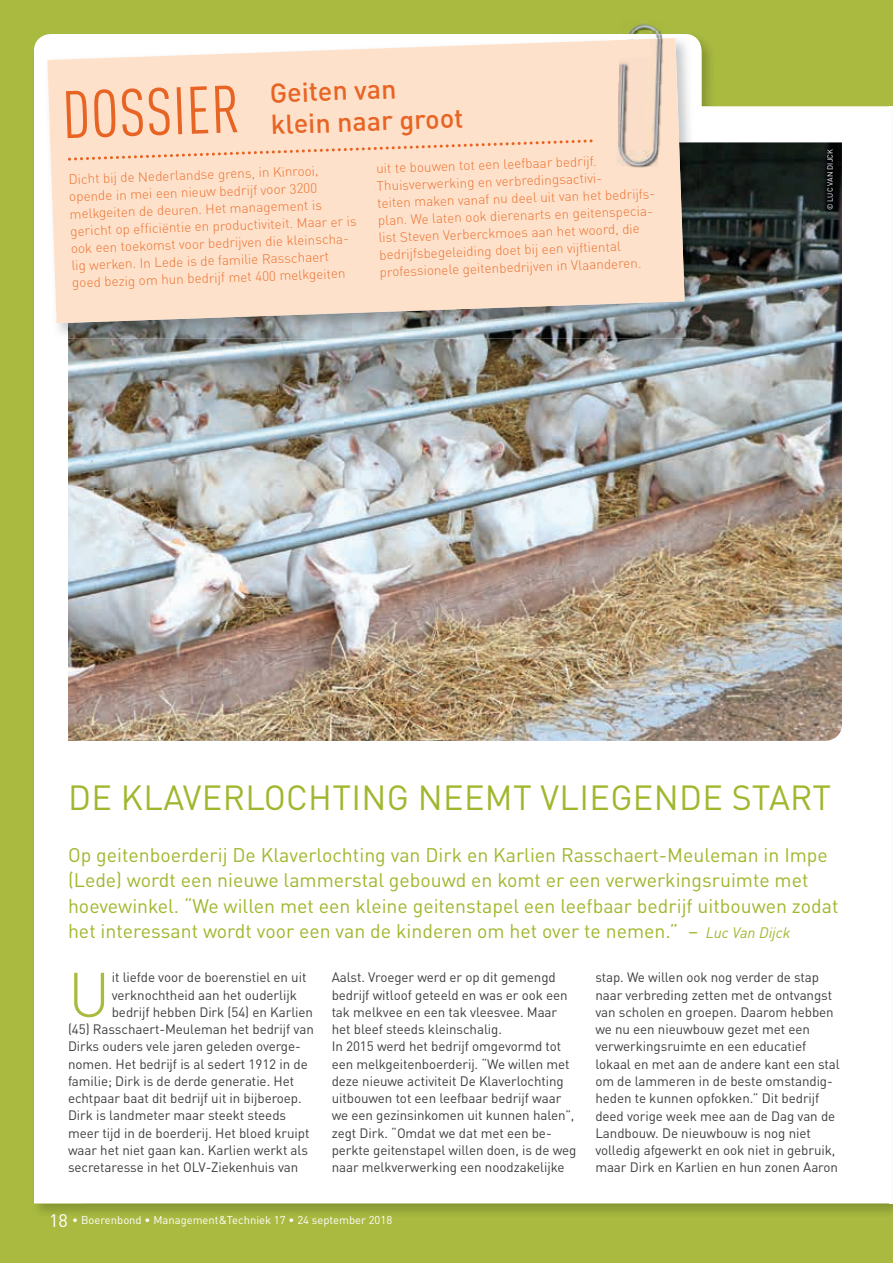
<style>
.page{position:relative;width:893px;height:1263px;background:#aaba41}
.page>*{position:absolute;margin:0;border:0;box-sizing:border-box;transform-origin:0 0}
.t1{font:condensed 66px "DINOT";color:#e86424}
.t2{font:300 61.95px "DINOT";color:#aaba41}
.t3{font:34.5px "DINOT";letter-spacing:.01em;color:#a2b62d}
.t4{font:500 27px/31.5px "DINOT";color:#e86424}
.t5{font:19.5px/25.5px "DINOT";color:#a2b62d}
.t6{font:13.5px/17.2px "DINOT";letter-spacing:-.005em;color:#3e3e3f}
.t7{font:300 13.5px/17.2px "DINOT";color:#ea7232}
.t8{font:11.25px "DINOT";color:#fff}
.t9{font:7.5px "DINOT";letter-spacing:.01em;color:#fff}
.s1{font-style:italic;font-size:15px}
.s2{font-size:18px;color:#416449}
</style>
<div class="page">
<img style="left:34px;top:1203px;width:49px;height:10px">
<img style="left:83px;top:1203px;width:807px;height:10px">
<div style="left:34px;top:34px;width:856px;height:1169px;background:#fff"></div>
<hr style="left:890px;top:106px;width:3px;height:1097px;background:#fcfcfc">
<img style="left:68px;top:142px;width:774px;height:599px">
<img style="left:44px;top:35px;width:656px;height:304px">
<img style="left:648px;top:142px;width:52px;height:197px">
<img style="left:68px;top:323px;width:580px;height:16px">
<svg style="left:47px;top:38px;width:638px;height:285px;background:#f8deca"></svg>
<img style="left:618px;top:40px;width:45px;height:128px">
<img style="left:639px;top:21px;width:24px;height:19px">
<img style="left:616px;top:98px;width:2px;height:68px">
<img style="left:618px;top:124px;width:41px;height:43px">
<img style="left:618px;top:39px;width:44px;height:85px">
<svg style="left:68px;top:139px;width:525px;height:22px;background:#fcdac1"></svg>
<svg style="left:605px;top:23px;width:45px;height:35px"></svg>
<h3 class="t4" style="left:269px;top:77px;width:194px;rotate:-2deg">Geiten van klein naar groot</h3>
<p class="t7" style="left:68px;top:170px;width:288px;rotate:-2deg">Dicht bij de Nederlandse grens, in Kinrooi, opende in mei een nieuw bedrijf voor 3200 melkgeiten de deuren. Het management is gericht op efficiëntie en productiviteit. Maar er is ook een toekomst voor bedrijven die kleinscha&shy;lig werken. In Lede is de familie Rasschaert goed bezig om hun bedrijf met 400 melkgeiten</p>
<p class="t7" style="left:376px;top:160px;width:280px;rotate:-2deg">uit te bouwen tot een leefbaar bedrijf.<br>Thuisverwerking en verbredingsactivi-<br>teiten maken vanaf nu deel uit van het bedrijfs&shy;plan. We laten ook dierenarts en geitenspecia&shy;list Steven Verberckmoes aan het woord, die bedrijfsbegeleiding doet bij een vijftiental professionele geitenbedrijven in Vlaanderen.</p>
<h1 class="t1" style="left:61px;top:77px;width:179px;rotate:-2deg">DOSSIER</h1>
<p class="t9" style="left:825px;top:210px;width:63px;rotate:-90deg">© LUC VAN DIJCK</p>
<h3 class="t3" style="left:68px;top:776px;width:764px">DE KLAVERLOCHTING NEEMT VLIEGENDE START</h3>
<p class="t5" style="left:68px;top:841px;width:772px">Op geitenboerderij De Klaverlochting van Dirk en Karlien Rasschaert-Meuleman in Impe (Lede) wordt een nieuwe lammerstal gebouwd en komt er een verwerkingsruimte met hoevewinkel. “We willen met een kleine geitenstapel een leefbaar bedrijf uitbouwen zodat het interessant wordt voor een van de kinderen om het over te nemen.” – <span class="s1">Luc Van Dijck</span></p>
<h2 class="t2" style="left:68px;top:956px;width:44px">U</h2>
<p class="t6" style="left:112px;top:969px;width:196px">it liefde voor de boerenstiel en uit</p>
<p class="t6" style="left:332px;top:969px;width:246px">Aalst. Vroeger werd er op dit gemengd bedrijf witloof geteeld en was er ook een tak melkvee en een tak vleesvee. Maar het bleef steeds kleinschalig.<br>In 2015 werd het bedrijf omgevormd tot een melkgeitenboerderij. “We willen met deze nieuwe activiteit De Klaverlochting uitbouwen tot een leefbaar bedrijf waar we een gezinsinkomen uit kunnen halen”, zegt Dirk. “Omdat we dat met een be&shy;perkte geitenstapel willen doen, is de weg naar melkverwerking een noodzakelijke</p>
<p class="t6" style="left:595px;top:969px;width:246px">stap. We willen ook nog verder de stap naar verbreding zetten met de ontvangst van scholen en groepen. Daarom hebben we nu een nieuwbouw gezet met een verwerkingsruimte en een educatief lokaal en met aan de andere kant een stal om de lammeren in de beste omstandig&shy;heden te kunnen opfokken.” Dit bedrijf deed vorige week mee aan de Dag van de Landbouw. De nieuwbouw is nog niet volledig afgewerkt en ook niet in gebruik, maar Dirk en Karlien en hun zonen Aaron</p>
<p class="t6" style="left:112px;top:986px;width:187px">verknochtheid aan het ouderlijk</p>
<p class="t6" style="left:112px;top:1003px;width:203px">bedrijf hebben Dirk (54) en Karlien</p>
<p class="t6" style="left:68px;top:1020px;width:247px">(45) Rasschaert-Meuleman het bedrijf van</p>
<p class="t6" style="left:68px;top:1038px;width:234px">Dirks ouders vele jaren geleden overge-</p>
<p class="t6" style="left:68px;top:1055px;width:241px">nomen. Het bedrijf is al sedert 1912 in de</p>
<p class="t6" style="left:68px;top:1072px;width:228px">familie; Dirk is de derde generatie. Het</p>
<p class="t6" style="left:68px;top:1089px;width:235px">echtpaar baat dit bedrijf uit in bijberoep.</p>
<p class="t6" style="left:68px;top:1107px;width:220px">Dirk is landmeter maar steekt steeds</p>
<p class="t6" style="left:68px;top:1124px;width:243px">meer tijd in de boerderij. Het bloed kruipt</p>
<p class="t6" style="left:68px;top:1141px;width:242px">waar het niet gaan kan. Karlien werkt als</p>
<p class="t6" style="left:68px;top:1158px;width:232px">secretaresse in het OLV-Ziekenhuis van</p>
<p class="t8" style="left:49px;top:1213px;width:344px"><span class="s2">18</span> • Boerenbond • Management&amp;Techniek 17 • 24 september 2018</p>
</div>
